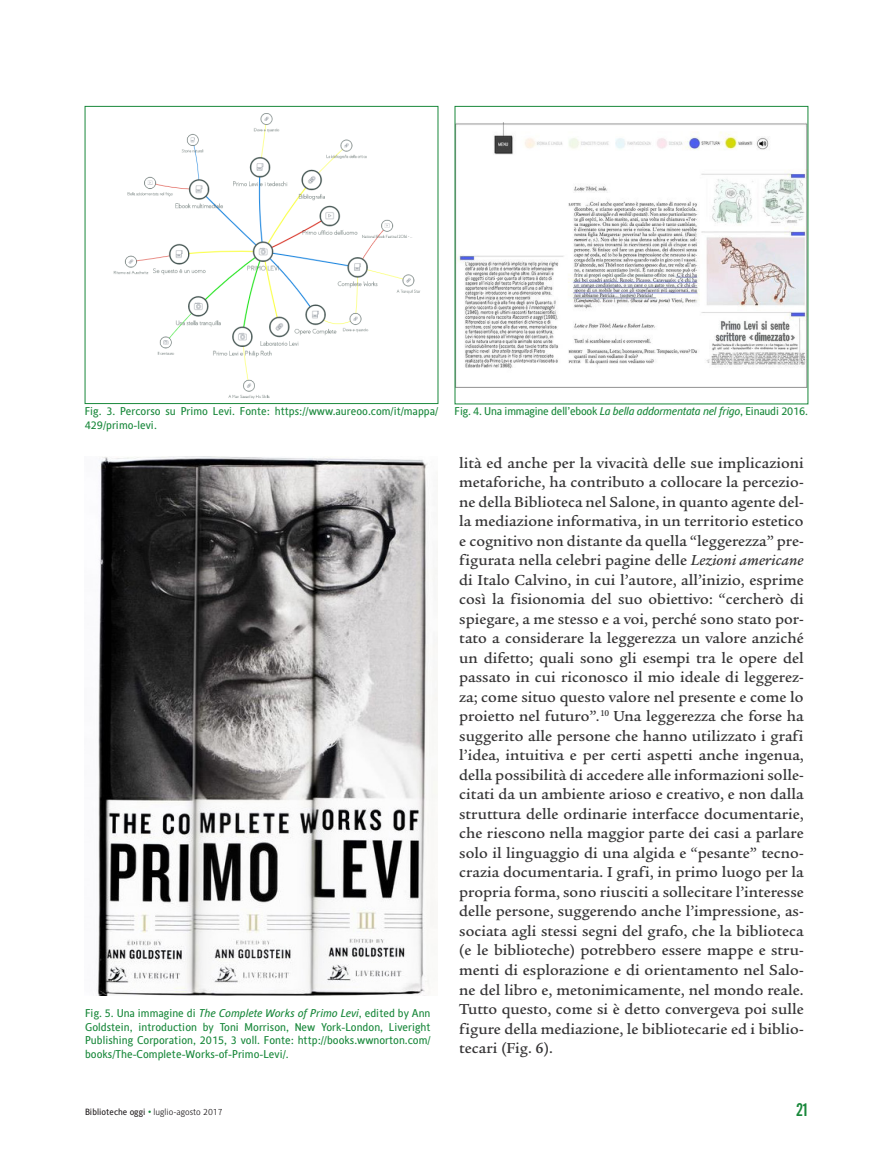
<style>
.page{position:relative;width:893px;height:1149px;background:#fff}
.page>*{position:absolute;margin:0;border:0;box-sizing:border-box;transform-origin:0 0}
.t1{font:18px "Alternate Gothic No 2 BT";color:#19883b}
.testi_-_rubriche-1Co{font:500 15.75px/19.5px "Legacy Ser ITC";color:#363536;text-align:justify}
.dida{font:11.25px/13.5px "Alber";color:#19883b}
.dida-2{font:11.25px "Alber";letter-spacing:-.02em;color:#19883b}
.t2{font:300 9px "Alber";color:#231f20}
.s1{font-style:italic}
.s2{font-weight:400}
.s3{font-weight:700;font-style:italic;color:#19883b}
</style>
<div class="page">
<img style="left:113px;top:113px;width:307px;height:286px">
<div style="left:85px;top:106px;width:353px;height:298px;border:1px solid #19883b"></div>
<img style="left:457px;top:123px;width:349px;height:264px">
<img style="left:97px;top:456px;width:341px;height:539px">
<p class="dida" style="left:85px;top:404px;width:355px">Fig. 3. Percorso su Primo Levi. Fonte: https://www.aureoo.com/it/mappa/<br>429/primo-levi.</p>
<p class="dida-2" style="left:455px;top:404px;width:355px">Fig. 4. Una immagine dell’ebook <span class="s1">La bella addormentata nel frigo</span>, Einaudi 2016.</p>
<p class="dida" style="left:85px;top:1006px;width:347px;text-align:justify">Fig. 5. Una immagine di <span class="s1">The Complete Works of Primo Levi</span>, edited by Ann Goldstein, introduction by Toni Morrison, New York-London, Liveright Publishing Corporation, 2015, 3 voll. Fonte: http://books.wwnorton.com/ books/The-Complete-Works-of-Primo-Levi/.</p>
<p class="testi_-_rubriche-1Co" style="left:459px;top:453px;width:346px">lità ed anche per la vivacità delle sue implicazioni metaforiche, ha contributo a collocare la percezio&shy;ne della Biblioteca nel Salone, in quanto agente del&shy;la mediazione informativa, in un territorio estetico e cognitivo non distante da quella “leggerezza” pre&shy;figurata nella celebri pagine delle <span class="s1">Lezioni americane </span>di Italo Calvino, in cui l’autore, all’inizio, esprime così la fisionomia del suo obiettivo: “cercherò di spiegare, a me stesso e a voi, perché sono stato por&shy;tato a considerare la leggerezza un valore anziché un difetto; quali sono gli esempi tra le opere del passato in cui riconosco il mio ideale di leggerez&shy;za; come situo questo valore nel presente e come lo proietto nel futuro”<span class="s1">.</span><sup>10</sup> Una leggerezza che forse ha suggerito alle persone che hanno utilizzato i grafi l’idea, intuitiva e per certi aspetti anche ingenua, della possibilità di accedere alle informazioni solle&shy;citati da un ambiente arioso e creativo, e non dalla struttura delle ordinarie interfacce documentarie, che riescono nella maggior parte dei casi a parlare solo il linguaggio di una algida e “pesante” tecno&shy;crazia documentaria. I grafi, in primo luogo per la propria forma, sono riusciti a sollecitare l’interesse delle persone, suggerendo anche l’impressione, as&shy;sociata agli stessi segni del grafo, che la biblioteca (e le biblioteche) potrebbero essere mappe e stru&shy;menti di esplorazione e di orientamento nel Salo&shy;ne del libro e, metonimicamente, nel mondo reale.<br>Tutto questo, come si è detto convergeva poi sulle figure della mediazione, le bibliotecarie ed i biblio&shy;tecari (Fig. 6).</p>
<p class="t2" style="left:85px;top:1106px;width:139px"><span class="s2">Biblioteche oggi</span> <span class="s3">•</span> luglio-agosto 2017</p>
<p class="t1" style="left:796px;top:1099px;width:13px">21</p>
</div>
